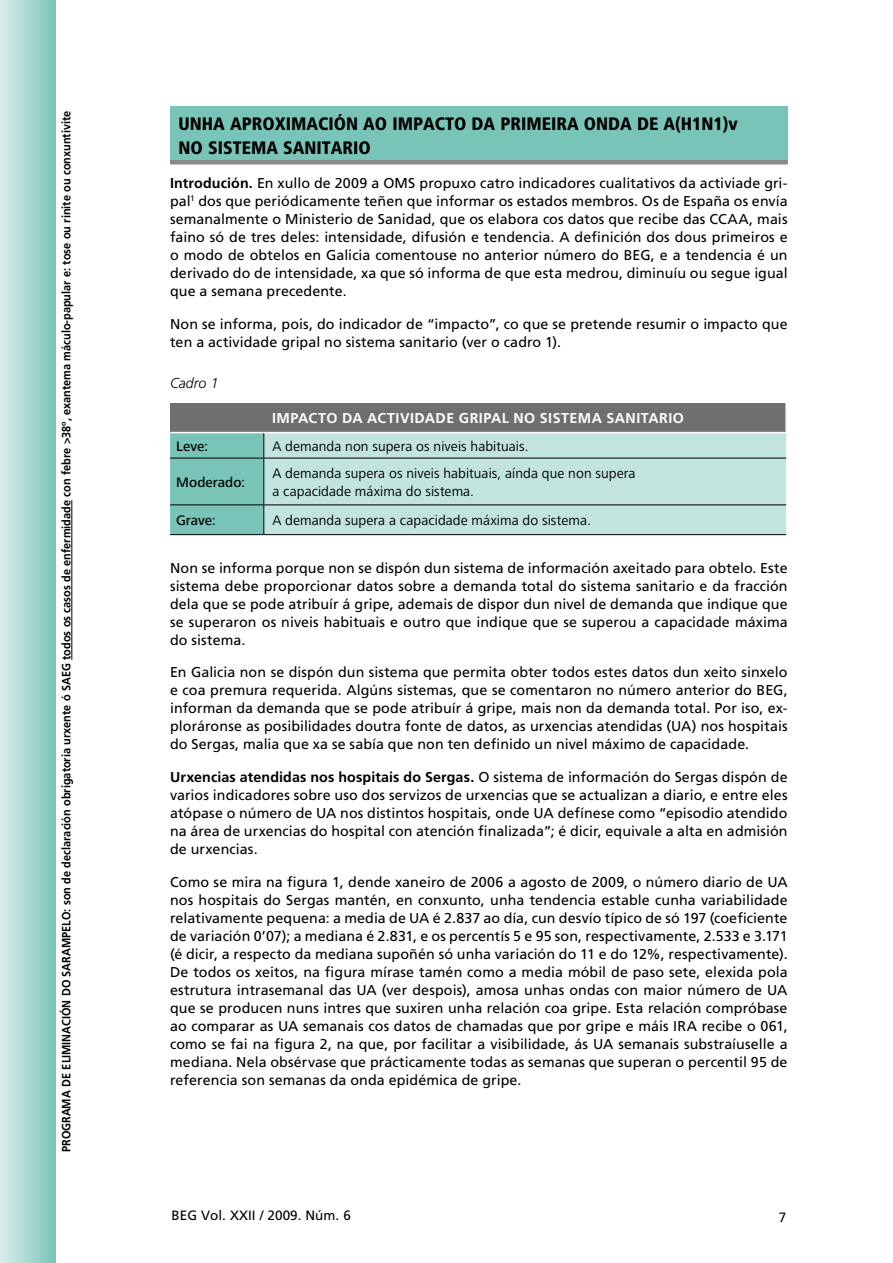
<style>
.page{position:relative;width:893px;height:1263px;background:#fff}
.page>*{position:absolute;margin:0;border:0;box-sizing:border-box;transform-origin:0 0}
.t1{font:900 condensed 18px/24px "Frutiger LT Std";color:#000}
.t2{font:14.25px/18px "Frutiger LT Std";letter-spacing:.005em;color:#000;text-align:justify}
.t3{font:14.25px/18px "Frutiger Next LT";letter-spacing:.005em;color:#000}
.t4{font:700 14.25px "Frutiger LT Std";letter-spacing:.035em;color:#fff}
.t5{font:500 14.25px "Frutiger Next LT";letter-spacing:.005em;color:#000}
.t6{font:italic 300 14.25px "Frutiger LT Std";color:#000}
.t7{font:13.5px "Frutiger";color:#000}
.t8{font:700 12px "Frutiger";color:#000;scale:.91 1}
.s1{font-weight:700}
</style>
<div class="page">
<div style="left:0;top:0;width:55px;height:1263px;background:linear-gradient(to right,#d9eeeb,#7bc5b9)"></div>
<hr style="left:72px;top:500px;width:1px;height:160px;background:#000">
<div style="left:170px;top:403px;width:616px;height:30px;background:#6d6f71"></div>
<div style="left:264px;top:433px;width:522px;height:101px;background:#c2e4df"></div>
<hr style="left:264px;top:458px;width:522px;height:1px;background:#000">
<hr style="left:264px;top:504px;width:522px;height:1px;background:#000">
<hr style="left:264px;top:534px;width:522px;height:1px;background:#000">
<hr style="left:785px;top:403px;width:2px;height:29px;background:#fff">
<hr style="left:170px;top:432px;width:94px;height:1px;background:#fff">
<hr style="left:264px;top:432px;width:523px;height:1px;background:#fff">
<div style="left:170px;top:433px;width:94px;height:101px;background:#78c4b8"></div>
<hr style="left:170px;top:534px;width:94px;height:1px;background:#000">
<div style="left:170px;top:106px;width:618px;height:58px;background:#78c4b8"></div>
<hr style="left:170px;top:160px;width:618px;height:4px;background:#87888a">
<p class="t8" style="left:59px;top:1152px;width:1146px;rotate:-90deg">PROGRAMA DE ELIMINACIÓN DO SARAMPELO: son de declaración obrigatoria urxente ó SAEG todos os casos de enfermidade con febre &gt;38º, exantema máculo-papular e: tose ou rinite ou conxuntivite</p>
<p class="t1" style="left:179px;top:112px;width:561px">UNHA APROXIMACIÓN AO IMPACTO DA PRIMEIRA ONDA DE A(H1N1)v<br>NO SISTEMA SANITARIO</p>
<p class="t2" style="left:170px;top:174px;width:619px"><span class="s1">Introdución.</span> En xullo de 2009 a OMS propuxo catro indicadores cualitativos da activiade gri&shy;pal<sup>1</sup> dos que periódicamente teñen que informar os estados membros. Os de España os envía semanalmente o Ministerio de Sanidad, que os elabora cos datos que recibe das CCAA, mais faino só de tres deles: intensidade, difusión e tendencia. A definición dos dous primeiros e o modo de obtelos en Galicia comentouse no anterior número do BEG, e a tendencia é un derivado do de intensidade, xa que só informa de que esta medrou, diminuíu ou segue igual que a semana precedente.</p>
<p class="t2" style="left:170px;top:315px;width:619px">Non se informa, pois, do indicador de “impacto”, co que se pretende resumir o impacto que ten a actividade gripal no sistema sanitario (ver o cadro 1).</p>
<p class="t6" style="left:170px;top:375px;width:50px">Cadro 1</p>
<p class="t4" style="left:272px;top:410px;width:413px">IMPACTO DA ACTIVIDADE GRIPAL NO SISTEMA SANITARIO</p>
<p class="t5" style="left:176px;top:438px;width:33px">Leve:</p>
<p class="t3" style="left:272px;top:437px;width:258px">A demanda non supera os niveis habituais.</p>
<p class="t5" style="left:176px;top:474px;width:71px">Moderado:</p>
<p class="t3" style="left:272px;top:464px;width:365px">A demanda supera os niveis habituais, aínda que non supera a capacidade máxima do sistema.</p>
<p class="t5" style="left:176px;top:513px;width:41px">Grave:</p>
<p class="t3" style="left:272px;top:511px;width:320px">A demanda supera a capacidade máxima do sistema.</p>
<p class="t2" style="left:170px;top:559px;width:619px">Non se informa porque non se dispón dun sistema de información axeitado para obtelo. Este sistema debe proporcionar datos sobre a demanda total do sistema sanitario e da fracción dela que se pode atribuír á gripe, ademais de dispor dun nivel de demanda que indique que se superaron os niveis habituais e outro que indique que se superou a capacidade máxima do sistema.</p>
<p class="t2" style="left:170px;top:663px;width:619px">En Galicia non se dispón dun sistema que permita obter todos estes datos dun xeito sinxelo e coa premura requerida. Algúns sistemas, que se comentaron no número anterior do BEG, informan da demanda que se pode atribuír á gripe, mais non da demanda total. Por iso, ex&shy;ploráronse as posibilidades doutra fonte de datos, as urxencias atendidas (UA) nos hospitais do Sergas, malia que xa se sabía que non ten definido un nivel máximo de capacidade.</p>
<p class="t2" style="left:170px;top:768px;width:619px"><span class="s1">Urxencias atendidas nos hospitais do Sergas.</span> O sistema de información do Sergas dispón de varios indicadores sobre uso dos servizos de urxencias que se actualizan a diario, e entre eles atópase o número de UA nos distintos hospitais, onde UA defínese como “episodio atendido na área de urxencias do hospital con atención finalizada”; é dicir, equivale a alta en admisión de urxencias.</p>
<p class="t2" style="left:170px;top:873px;width:619px">Como se mira na figura 1, dende xaneiro de 2006 a agosto de 2009, o número diario de UA nos hospitais do Sergas mantén, en conxunto, unha tendencia estable cunha variabilidade relativamente pequena: a media de UA é 2.837 ao día, cun desvío típico de só 197 (coeficiente de variación 0’07); a mediana é 2.831, e os percentís 5 e 95 son, respectivamente, 2.533 e 3.171 (é dicir, a respecto da mediana supoñén só unha variación do 11 e do 12%, respectivamente).<br>De todos os xeitos, na figura mírase tamén como a media móbil de paso sete, elexida pola estrutura intrasemanal das UA (ver despois), amosa unhas ondas con maior número de UA que se producen nuns intres que suxiren unha relación coa gripe. Esta relación compróbase ao comparar as UA semanais cos datos de chamadas que por gripe e máis IRA recibe o 061, como se fai na figura 2, na que, por facilitar a visibilidade, ás UA semanais substraíuselle a mediana. Nela obsérvase que prácticamente todas as semanas que superan o percentil 95 de referencia son semanas da onda epidémica de gripe.</p>
<p class="t7" style="left:172px;top:1207px;width:181px">BEG Vol. XXII / 2009. Núm. 6</p>
<p class="t7" style="left:779px;top:1209px;width:9px">7</p>
</div>
